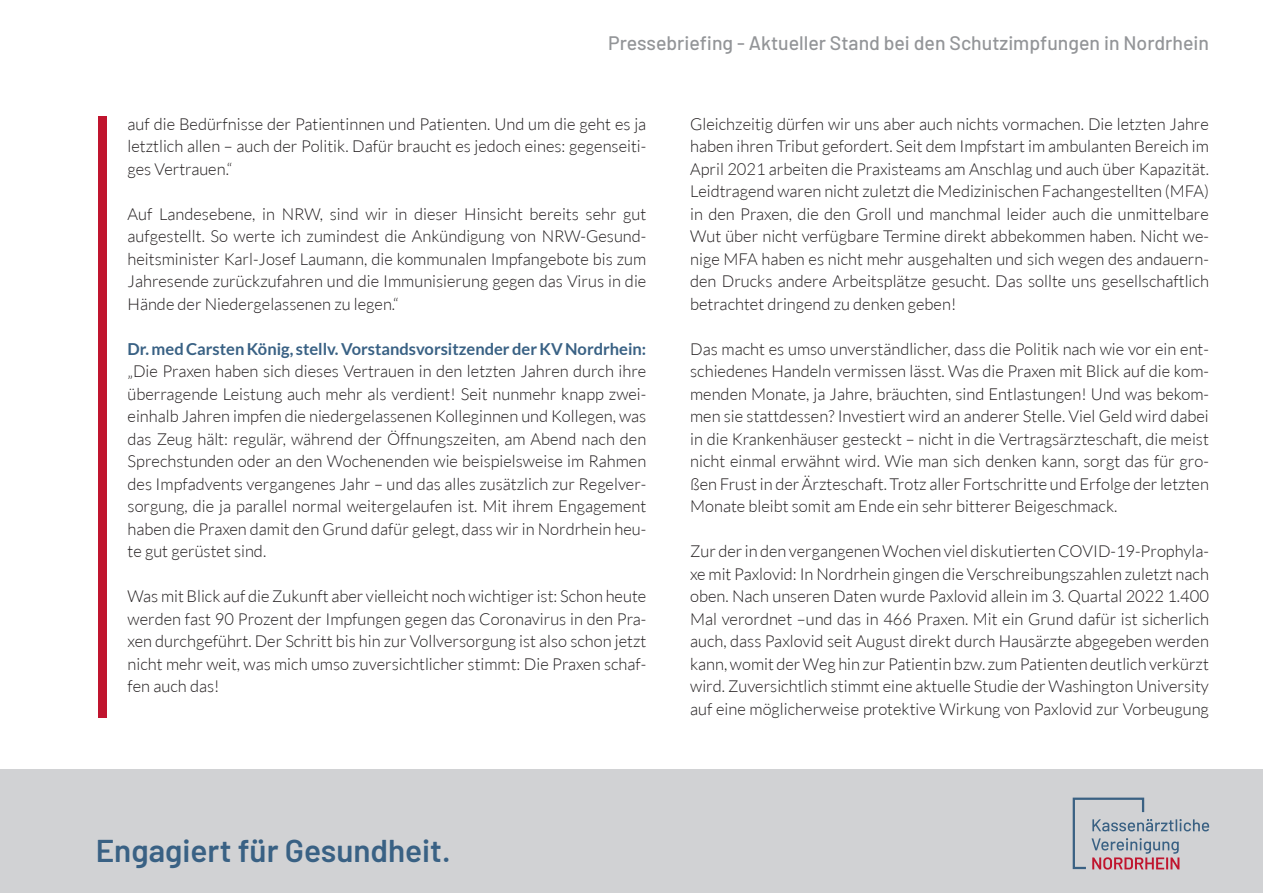
<style>
.page{position:relative;width:1263px;height:893px;background:#fff}
.page>*{position:absolute;margin:0;border:0;box-sizing:border-box;transform-origin:0 0}
.t1{font:600 31.5px "Barlow";color:#396184}
.t2{font:500 19.5px "Barlow";color:#939598}
.t3{font:300 16.5px/22.5px "Lato";color:#231f20;text-align:justify}
.t4{font:700 16.5px "Lato";color:#396184}
</style>
<div class="page">
<div style="left:98px;top:117px;width:8px;height:601px;background:#c0142e"></div>
<div style="left:0;top:770px;width:1263px;height:123px;background:#d1d2d4"></div>
<svg style="left:1073px;top:798px;width:136px;height:72px"></svg>
<p class="t2" style="left:608px;top:29px;width:602px">Pressebriefing - Aktueller Stand bei den Schutzimpfungen in Nordrhein</p>
<p class="t3" style="left:128px;top:113px;width:520px">auf die Bedürfnisse der Patientinnen und Patienten. Und um die geht es ja letztlich allen – auch der Politik. Dafür braucht es jedoch eines: gegenseiti&shy;ges Vertrauen.“</p>
<p class="t3" style="left:128px;top:203px;width:520px">Auf Landesebene, in NRW, sind wir in dieser Hinsicht bereits sehr gut aufgestellt. So werte ich zumindest die Ankündigung von NRW-Gesund&shy;heitsminister Karl-Josef Laumann, die kommunalen Impfangebote bis zum Jahresende zurückzufahren und die Immunisierung gegen das Virus in die Hände der Niedergelassenen zu legen.“</p>
<p class="t4" style="left:128px;top:339px;width:520px">Dr. med Carsten König, stellv. Vorstandsvorsitzender der KV Nordrhein:</p>
<p class="t3" style="left:128px;top:360px;width:520px">„Die Praxen haben sich dieses Vertrauen in den letzten Jahren durch ihre überragende Leistung auch mehr als verdient! Seit nunmehr knapp zwei&shy;einhalb Jahren impfen die niedergelassenen Kolleginnen und Kollegen, was das Zeug hält: regulär, während der Öffnungszeiten, am Abend nach den Sprechstunden oder an den Wochenenden wie beispielsweise im Rahmen des Impfadvents vergangenes Jahr – und das alles zusätzlich zur Regelver&shy;sorgung, die ja parallel normal weitergelaufen ist. Mit ihrem Engagement haben die Praxen damit den Grund dafür gelegt, dass wir in Nordrhein heu&shy;te gut gerüstet sind.</p>
<p class="t3" style="left:128px;top:585px;width:520px">Was mit Blick auf die Zukunft aber vielleicht noch wichtiger ist: Schon heute werden fast 90 Prozent der Impfungen gegen das Coronavirus in den Pra&shy;xen durchgeführt. Der Schritt bis hin zur Vollversorgung ist also schon jetzt nicht mehr weit, was mich umso zuversichtlicher stimmt: Die Praxen schaf&shy;fen auch das!</p>
<p class="t3" style="left:690px;top:113px;width:520px">Gleichzeitig dürfen wir uns aber auch nichts vormachen. Die letzten Jahre haben ihren Tribut gefordert. Seit dem Impfstart im ambulanten Bereich im April 2021 arbeiten die Praxisteams am Anschlag und auch über Kapazität.<br>Leidtragend waren nicht zuletzt die Medizinischen Fachangestellten (MFA) in den Praxen, die den Groll und manchmal leider auch die unmittelbare Wut über nicht verfügbare Termine direkt abbekommen haben. Nicht we&shy;nige MFA haben es nicht mehr ausgehalten und sich wegen des andauern&shy;den Drucks andere Arbeitsplätze gesucht. Das sollte uns gesellschaftlich betrachtet dringend zu denken geben!</p>
<p class="t3" style="left:690px;top:338px;width:520px">Das macht es umso unverständlicher, dass die Politik nach wie vor ein ent&shy;schiedenes Handeln vermissen lässt. Was die Praxen mit Blick auf die kom&shy;menden Monate, ja Jahre, bräuchten, sind Entlastungen! Und was bekom&shy;men sie stattdessen? Investiert wird an anderer Stelle. Viel Geld wird dabei in die Krankenhäuser gesteckt – nicht in die Vertragsärzteschaft, die meist nicht einmal erwähnt wird. Wie man sich denken kann, sorgt das für gro&shy;ßen Frust in der Ärzteschaft. Trotz aller Fortschritte und Erfolge der letzten Monate bleibt somit am Ende ein sehr bitterer Beigeschmack.</p>
<p class="t3" style="left:690px;top:540px;width:520px">Zur der in den vergangenen Wochen viel diskutierten COVID-19-Prophyla&shy;xe mit Paxlovid: In Nordrhein gingen die Verschreibungszahlen zuletzt nach oben. Nach unseren Daten wurde Paxlovid allein im 3. Quartal 2022 1.400<br>Mal verordnet –und das in 466 Praxen. Mit ein Grund dafür ist sicherlich auch, dass Paxlovid seit August direkt durch Hausärzte abgegeben werden kann, womit der Weg hin zur Patientin bzw. zum Patienten deutlich verkürzt wird. Zuversichtlich stimmt eine aktuelle Studie der Washington University auf eine möglicherweise protektive Wirkung von Paxlovid zur Vorbeugung</p>
<p class="t1" style="left:96px;top:827px;width:356px">Engagiert für Gesundheit.</p>
</div>
